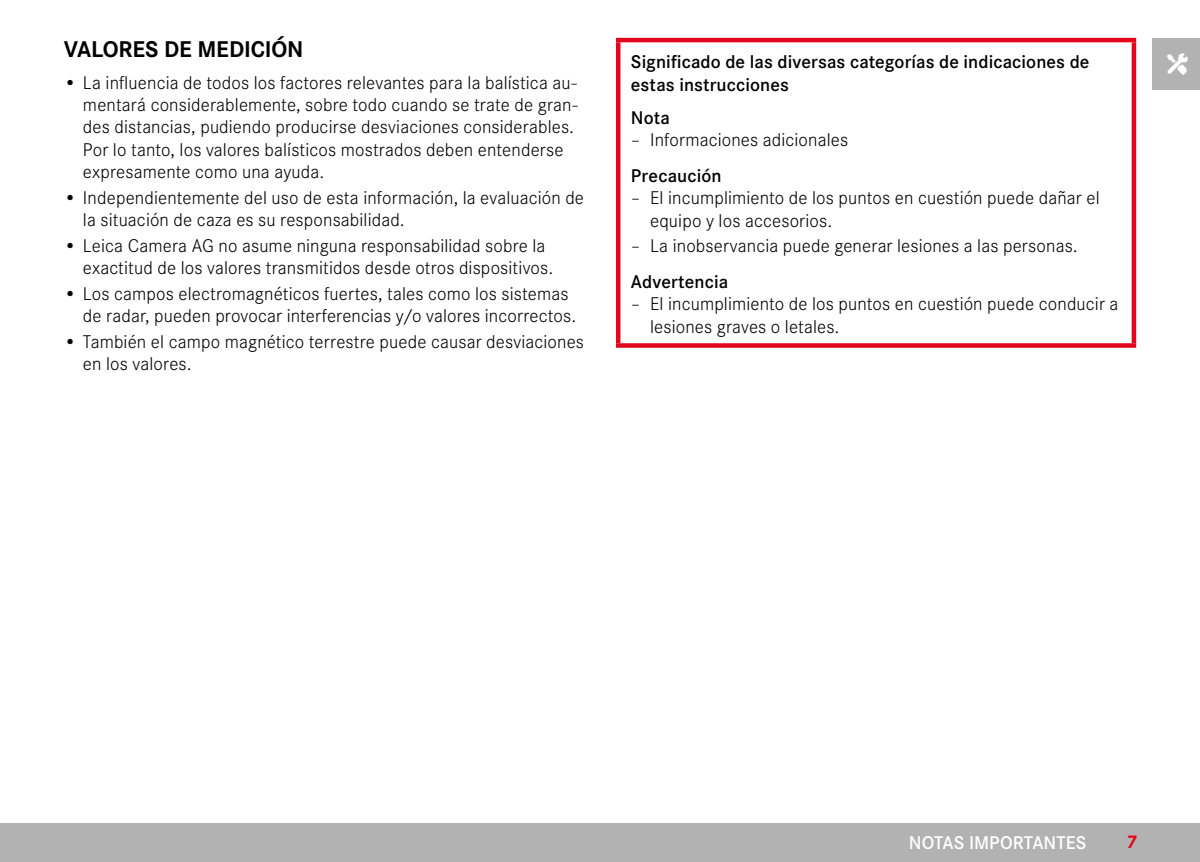
<style>
.page{position:relative;width:1200px;height:862px;background:#fff}
.page>*{position:absolute;margin:0;border:0;box-sizing:border-box;transform-origin:0 0}
.Heading____Heading_0{font:700 23.62px "Corporate S";letter-spacing:-.005em;color:#000}
.t1{font:300 19.12px/22.3px "Corporate S";letter-spacing:.005em;color:#000}
.Heading____Note_Head{font:600 19.12px/22.9px "Corporate S";letter-spacing:.005em;color:#000}
.t2{font:600 19.12px "Corporate S";color:#fff}
.t3{font:700 19.12px "Corporate S";color:#e3051b}
</style>
<div class="page">
<div style="left:1151px;top:38px;width:48px;height:51px;background:#b3b2b2"></div>
<img style="left:1166px;top:53px;width:22px;height:21px">
<div style="left:0;top:823px;width:1199px;height:38px;background:#b3b2b2"></div>
<hr style="left:615px;top:38px;width:520px;height:4px;background:#e3051b">
<div style="left:615px;top:42px;width:5px;height:301px;background:#e3051b"></div>
<svg style="left:1131px;top:42px;width:4px;height:301px"></svg>
<svg style="left:615px;top:343px;width:520px;height:4px;background:#e41428"></svg>
<p class="Heading____Heading_0" style="left:64px;top:30px;width:241px">VALORES DE MEDICIÓN</p>
<p class="t1" style="left:83px;top:70px;width:496px;text-indent:-19px">• La influencia de todos los factores relevantes para la balística au&shy;mentará considerablemente, sobre todo cuando se trate de gran&shy;des distancias, pudiendo producirse desviaciones considerables.<br>Por lo tanto, los valores balísticos mostrados deben entenderse expresamente como una ayuda.</p>
<p class="t1" style="left:83px;top:185px;width:502px;text-indent:-19px">• Independientemente del uso de esta información, la evaluación de la situación de caza es su responsabilidad.</p>
<p class="t1" style="left:83px;top:233px;width:471px;text-indent:-19px">• Leica Camera AG no asume ninguna responsabilidad sobre la exactitud de los valores transmitidos desde otros dispositivos.</p>
<p class="t1" style="left:83px;top:281px;width:494px;text-indent:-19px">• Los campos electromagnéticos fuertes, tales como los sistemas de radar, pueden provocar interferencias y/o valores incorrectos.</p>
<p class="t1" style="left:83px;top:329px;width:502px;text-indent:-19px">• También el campo magnético terrestre puede causar desviaciones en los valores.</p>
<p class="Heading____Note_Head" style="left:630px;top:49px;width:460px">Significado de las diversas categorías de indicaciones de estas instrucciones</p>
<p class="Heading____Note_Head" style="left:630px;top:104px;width:41px">Nota</p>
<p class="t1" style="left:630px;top:127px;width:218px">– Informaciones adicionales</p>
<p class="Heading____Note_Head" style="left:630px;top:162px;width:92px">Precaución</p>
<p class="t1" style="left:650px;top:185px;width:451px;text-indent:-19px">– El incumplimiento de los puntos en cuestión puede dañar el equipo y los accesorios.</p>
<p class="t1" style="left:630px;top:233px;width:448px">– La inobservancia puede generar lesiones a las personas.</p>
<p class="Heading____Note_Head" style="left:630px;top:269px;width:99px">Advertencia</p>
<p class="t1" style="left:650px;top:291px;width:469px;text-indent:-19px">– El incumplimiento de los puntos en cuestión puede conducir a lesiones graves o letales.</p>
<p class="t2" style="left:908px;top:827px;width:179px">NOTAS IMPORTANTES</p>
<p class="t3" style="left:1126px;top:826px;width:12px">7</p>
</div>
